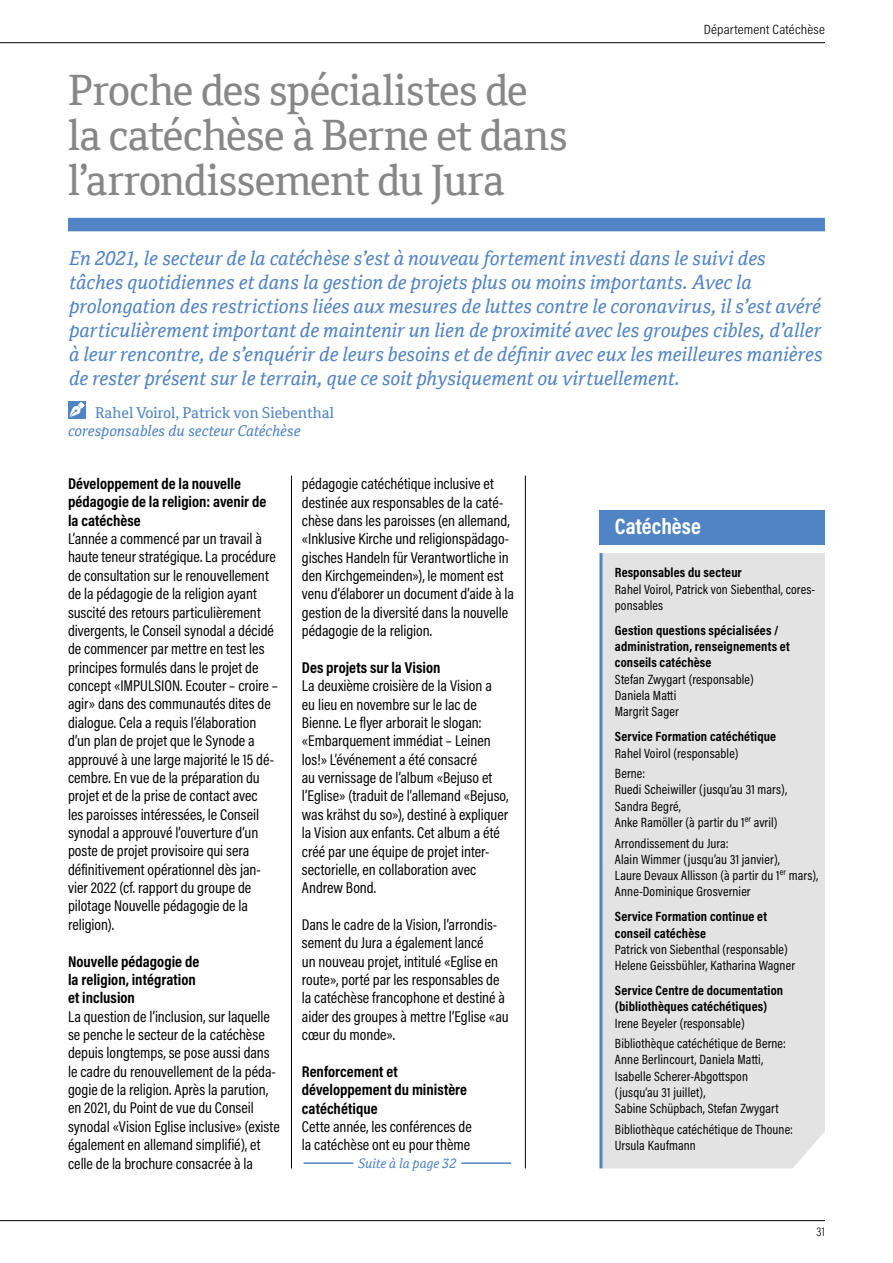
<style>
.page{position:relative;width:893px;height:1263px;background:#fff}
.page>*{position:absolute;margin:0;border:0;box-sizing:border-box;transform-origin:0 0}
.t1{font:42px/45px "Cordale";letter-spacing:-.025em;color:#868786}
.t2{font:700 22.5px "Acumin Pro Cond";color:#fff}
.t3{font:italic 19.5px/24px "Cordale";letter-spacing:-.005em;color:#5184c4}
.t4{font:15.75px/18.3px "Acumin Pro Cond";color:#000}
.t5{font:700 15.75px/18.3px "Acumin Pro Cond";color:#000}
.t6{font:15px "Cordale";color:#5184c4}
.t7{font:italic 15px "Cordale";letter-spacing:-.005em;color:#5184c4}
.t8{font:13.5px/16.2px "Acumin Pro Cond";letter-spacing:.01em;color:#000}
.t9{font:700 13.5px/16.2px "Acumin Pro Cond";letter-spacing:.01em;color:#000}
.t10{font:300 13.5px "Acumin Pro Cond";letter-spacing:.01em;color:#000;scale:1.1 1}
.t11{font:italic 13.2px "Cordale";color:#5184c4}
.t12{font:300 12.75px "Acumin Pro Cond";color:#000}
</style>
<div class="page">
<hr style="left:0;top:1220px;width:825px;height:1px;background:#000">
<hr style="left:0;top:42px;width:825px;height:1px;background:#000">
<div style="left:68px;top:218px;width:757px;height:13px;background:#5184c4"></div>
<div style="left:68px;top:401px;width:17px;height:17px;background:#5184c4"></div>
<svg style="left:69px;top:406px;width:12px;height:11px"></svg>
<svg style="left:78px;top:402px;width:7px;height:7px"></svg>
<div style="left:602px;top:553px;width:223px;height:615px;background:#e3e3e3"></div>
<hr style="left:599px;top:553px;width:3px;height:615px;background:#5184c4">
<hr style="left:291px;top:476px;width:1px;height:692px;background:#000">
<hr style="left:525px;top:476px;width:1px;height:692px;background:#000">
<div style="left:599px;top:510px;width:226px;height:35px;background:#5184c4"></div>
<hr style="left:304px;top:1162px;width:49px;height:2px;background:#5184c4">
<hr style="left:461px;top:1162px;width:50px;height:2px;background:#5184c4">
<h1 class="t1" style="left:68px;top:68px;width:502px">Proche des spécialistes de la catéchèse à Berne et dans l’arrondissement du Jura</h1>
<p class="t10" style="left:704px;top:21px;width:112px">Département Catéchèse</p>
<p class="t3" style="left:69px;top:246px;width:755px">En 2021, le secteur de la catéchèse s’est à nouveau fortement investi dans le suivi des tâches quotidiennes et dans la gestion de projets plus ou moins importants. Avec la prolongation des restrictions liées aux mesures de luttes contre le coronavirus, il s’est avéré particulièrement important de maintenir un lien de proximité avec les groupes cibles, d’aller à leur rencontre, de s’enquérir de leurs besoins et de définir avec eux les meilleures manières de rester présent sur le terrain, que ce soit physiquement ou virtuellement.</p>
<p class="t6" style="left:95px;top:404px;width:241px">Rahel Voirol, Patrick von Siebenthal</p>
<p class="t7" style="left:68px;top:422px;width:234px">coresponsables du secteur Catéchèse</p>
<p class="t5" style="left:68px;top:474px;width:200px">Développement de la nouvelle pédagogie de la religion: avenir de la catéchèse</p>
<p class="t4" style="left:68px;top:529px;width:212px">L’année a commencé par un travail à haute teneur stratégique. La procédure de consultation sur le renouvellement de la pédagogie de la religion ayant suscité des retours particulièrement divergents, le Conseil synodal a décidé de commencer par mettre en test les principes formulés dans le projet de concept «IMPULSION. Ecouter – croire – agir» dans des communautés dites de dialogue. Cela a requis l’élaboration d’un plan de projet que le Synode a approuvé à une large majorité le 15 dé&shy;cembre. En vue de la préparation du projet et de la prise de contact avec<br>les paroisses intéressées, le Conseil synodal a approuvé l’ouverture d’un poste de projet provisoire qui sera définitivement opérationnel dès jan&shy;vier 2022 (cf. rapport du groupe de pilotage Nouvelle pédagogie de la religion).</p>
<p class="t5" style="left:68px;top:951px;width:133px">Nouvelle pédagogie de la religion, intégration et inclusion</p>
<p class="t4" style="left:68px;top:1007px;width:213px">La question de l’inclusion, sur laquelle se penche le secteur de la catéchèse depuis longtemps, se pose aussi dans le cadre du renouvellement de la péda&shy;gogie de la religion. Après la parution, en 2021, du Point de vue du Conseil synodal «Vision Eglise inclusive» (existe également en allemand simplifié), et celle de la brochure consacrée à la</p>
<p class="t4" style="left:302px;top:474px;width:214px">pédagogie catéchétique inclusive et destinée aux responsables de la caté&shy;chèse dans les paroisses (en allemand, «Inklusive Kirche und religionspädago&shy;gisches Handeln für Verantwortliche in den Kirchgemeinden»), le moment est venu d’élaborer un document d’aide à la gestion de la diversité dans la nouvelle pédagogie de la religion.</p>
<p class="t5" style="left:302px;top:658px;width:140px">Des projets sur la Vision</p>
<p class="t4" style="left:302px;top:676px;width:208px">La deuxième croisière de la Vision a eu lieu en novembre sur le lac de Bienne. Le flyer arborait le slogan: «Embarquement immédiat – Leinen los!» L’événement a été consacré<br>au vernissage de l’album «Bejuso et l’Eglise» (traduit de l’allemand «Bejuso, was krähst du so»), destiné à expliquer la Vision aux enfants. Cet album a été créé par une équipe de projet inter&shy;sectorielle, en collaboration avec Andrew Bond.</p>
<p class="t4" style="left:302px;top:915px;width:208px">Dans le cadre de la Vision, l’arrondis&shy;sement du Jura a également lancé<br>un nouveau projet, intitulé «Eglise en route», porté par les responsables de la catéchèse francophone et destiné à aider des groupes à mettre l’Eglise «au cœur du monde».</p>
<p class="t5" style="left:302px;top:1062px;width:167px">Renforcement et développement du ministère catéchétique</p>
<p class="t4" style="left:302px;top:1117px;width:171px">Cette année, les conférences de la catéchèse ont eu pour thème</p>
<h2 class="t2" style="left:615px;top:511px;width:87px">Catéchèse</h2>
<p class="t9" style="left:615px;top:564px;width:128px">Responsables du secteur</p>
<p class="t8" style="left:615px;top:581px;width:202px">Rahel Voirol, Patrick von Siebenthal, cores&shy;ponsables</p>
<p class="t9" style="left:615px;top:622px;width:176px">Gestion questions spécialisées / administration, renseignements et conseils catéchèse</p>
<p class="t8" style="left:615px;top:671px;width:140px">Stefan Zwygart (responsable)<br>Daniela Matti<br>Margrit Sager</p>
<p class="t9" style="left:615px;top:728px;width:163px">Service Formation catéchétique</p>
<p class="t8" style="left:615px;top:742px;width:125px;line-height:20.7px">Rahel Voirol (responsable)<br>Berne:</p>
<p class="t8" style="left:615px;top:781px;width:174px">Ruedi Scheiwiller (jusqu’au 31 mars),<br>Sandra Begré,<br>Anke Ramöller (à partir du 1<sup>er</sup> avril)</p>
<p class="t8" style="left:615px;top:834px;width:205px">Arrondissement du Jura:<br>Alain Wimmer (jusqu’au 31 janvier),<br>Laure Devaux Allisson (à partir du 1<sup>er</sup> mars), Anne-Dominique Grosvernier</p>
<p class="t9" style="left:615px;top:908px;width:154px">Service Formation continue et conseil catéchèse</p>
<p class="t8" style="left:615px;top:941px;width:182px">Patrick von Siebenthal (responsable)<br>Helene Geissbühler, Katharina Wagner</p>
<p class="t9" style="left:615px;top:982px;width:170px">Service Centre de documentation (bibliothèques catéchétiques)</p>
<p class="t8" style="left:615px;top:1012px;width:173px;line-height:20.7px">Irene Beyeler (responsable)<br>Bibliothèque catéchétique de Berne:</p>
<p class="t8" style="left:615px;top:1051px;width:165px">Anne Berlincourt, Daniela Matti,<br>Isabelle Scherer-Abgottspon (jusqu’au 31 juillet),<br>Sabine Schüpbach, Stefan Zwygart</p>
<p class="t8" style="left:615px;top:1121px;width:180px">Bibliothèque catéchétique de Thoune:<br>Ursula Kaufmann</p>
<p class="t11" style="left:358px;top:1156px;width:100px">Suite à la page 32</p>
<p class="t12" style="left:816px;top:1224px;width:10px">31</p>
</div>
